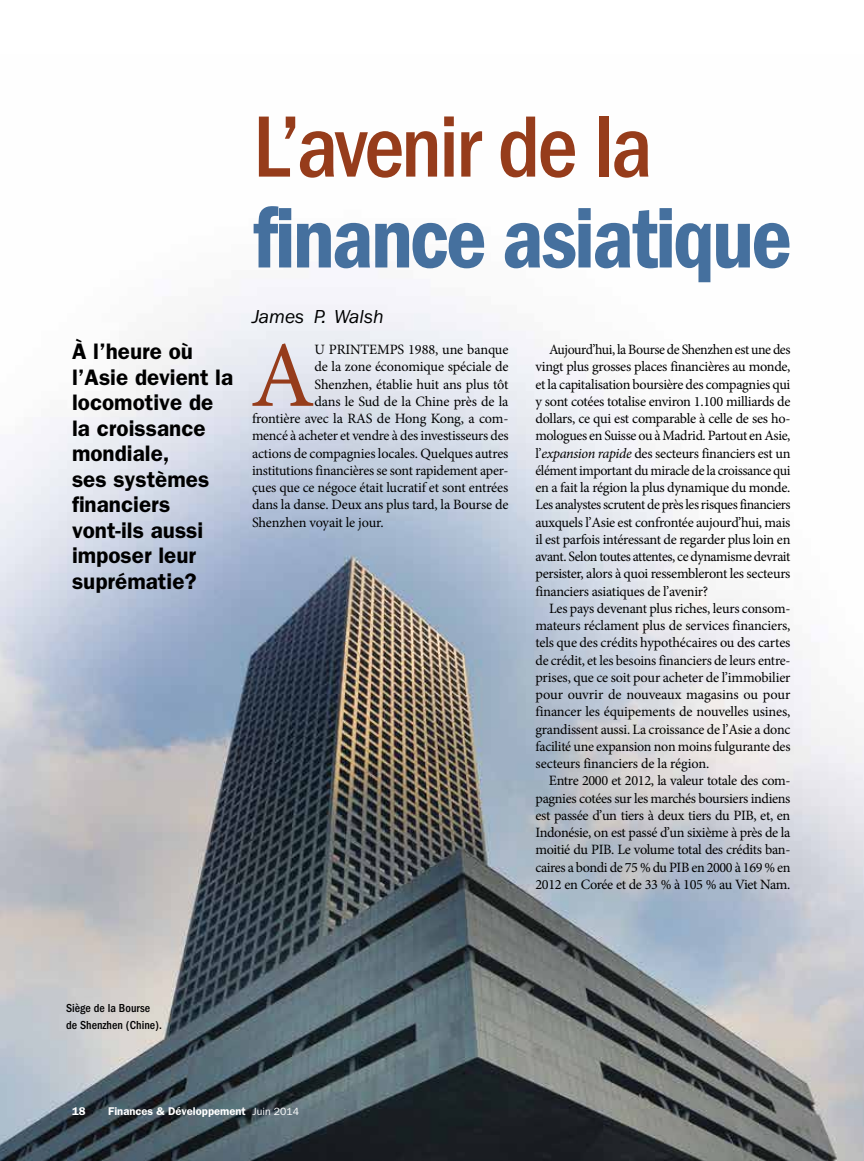
<style>
.page{position:relative;width:864px;height:1161px;background:#fff}
.page>*{position:absolute;margin:0;border:0;box-sizing:border-box;transform-origin:0 0}
.t1{font:93.9px "Minion Pro";color:#963c1b}
.t2{font:500 condensed 90px "ITC Franklin Gothic Std";letter-spacing:-.035em;color:#963c1b}
.t3{font:88.5px "ITC Franklin Gothic Std Dm Cd";letter-spacing:-.035em;color:#45709e}
.t4{font:600 22.5px/25.5px "ITC Franklin Gothic Std";color:#000}
.t5{font:italic 19.5px "ITC Franklin Gothic Std";color:#000}
.t6{font:14.25px/17.2px "Minion Pro";letter-spacing:-.02em;color:#000;text-align:justify}
.t7{font:500 condensed 12px/16.5px "ITC Franklin Gothic Std";color:#000}
.t8{font:600 11.25px "ITC Franklin Gothic Std";color:#fff}
.s1{font-style:italic}
.s2{font-weight:400;font-size:10.5px}
</style>
<div class="page">
<img style="left:0;top:287px;width:864px;height:874px">
<h2 class="t2" style="left:253px;top:96px;width:401px">L’avenir de la</h2>
<h3 class="t3" style="left:252px;top:188px;width:542px">finance asiatique</h3>
<h3 class="t4" style="left:72px;top:339px;width:163px">À l’heure où l’Asie devient la locomotive de la croissance mondiale,<br>ses systèmes financiers vont-ils aussi imposer leur suprématie?</h3>
<h3 class="t5" style="left:252px;top:305px;width:133px">James P. Walsh</h3>
<h1 class="t1" style="left:251px;top:313px;width:66px">A</h1>
<p class="t6" style="left:315px;top:341px;width:195px">U PRINTEMPS 1988, une banque</p>
<p class="t6" style="left:315px;top:358px;width:195px">de la zone économique spéciale de</p>
<p class="t6" style="left:315px;top:375px;width:195px">Shenzhen, établie huit ans plus tôt</p>
<p class="t6" style="left:315px;top:393px;width:195px">dans le Sud de la Chine près de la</p>
<p class="t6" style="left:252px;top:410px;width:258px">frontière avec la RAS de Hong Kong, a com-</p>
<p class="t6" style="left:252px;top:427px;width:258px">mencé à acheter et vendre à des investisseurs des</p>
<p class="t6" style="left:252px;top:444px;width:258px">actions de compagnies locales. Quelques autres</p>
<p class="t6" style="left:252px;top:462px;width:258px">institutions financières se sont rapidement aper-</p>
<p class="t6" style="left:252px;top:479px;width:258px">çues que ce négoce était lucratif et sont entrées</p>
<p class="t6" style="left:252px;top:496px;width:258px">dans la danse. Deux ans plus tard, la Bourse de</p>
<p class="t6" style="left:252px;top:513px;width:133px">Shenzhen voyait le jour.</p>
<p class="t6" style="left:536px;top:341px;width:257px;text-indent:14px">Aujourd’hui, la Bourse de Shenzhen est une des vingt plus grosses places financières au monde, et la capitalisation boursière des compagnies qui y sont cotées totalise environ 1.100 milliards de dollars, ce qui est comparable à celle de ses ho&shy;mologues en Suisse ou à Madrid. Partout en Asie, l’<span class="s1">expansion rapide</span> des secteurs financiers est un élément important du miracle de la croissance qui en a fait la région la plus dynamique du monde.<br>Les analystes scrutent de près les risques financiers auxquels l’Asie est confrontée aujourd’hui, mais il est parfois intéressant de regarder plus loin en avant. Selon toutes attentes, ce dynamisme devrait persister, alors à quoi ressembleront les secteurs financiers asiatiques de l’avenir?</p>
<p class="t6" style="left:536px;top:600px;width:257px;text-indent:14px">Les pays devenant plus riches, leurs consom&shy;mateurs réclament plus de services financiers, tels que des crédits hypothécaires ou des cartes de crédit, et les besoins financiers de leurs entre&shy;prises, que ce soit pour acheter de l’immobilier pour ouvrir de nouveaux magasins ou pour financer les équipements de nouvelles usines, grandissent aussi. La croissance de l’Asie a donc facilité une expansion non moins fulgurante des secteurs financiers de la région.</p>
<p class="t6" style="left:536px;top:772px;width:257px;text-indent:13px">Entre 2000 et 2012, la valeur totale des com&shy;pagnies cotées sur les marchés boursiers indiens est passée d’un tiers à deux tiers du PIB, et, en Indonésie, on est passé d’un sixième à près de la moitié du PIB. Le volume total des crédits ban&shy;caires a bondi de 75 % du PIB en 2000 à 169 % en 2012 en Corée et de 33 % à 105 % au Viet Nam.</p>
<p class="t7" style="left:66px;top:1000px;width:97px">Siège de la Bourse de Shenzhen (Chine).</p>
<p class="t8" style="left:72px;top:1104px;width:15px">18</p>
<p class="t8" style="left:108px;top:1104px;width:193px">Finances &amp; Développement <span class="s2">Juin 2014</span></p>
</div>
